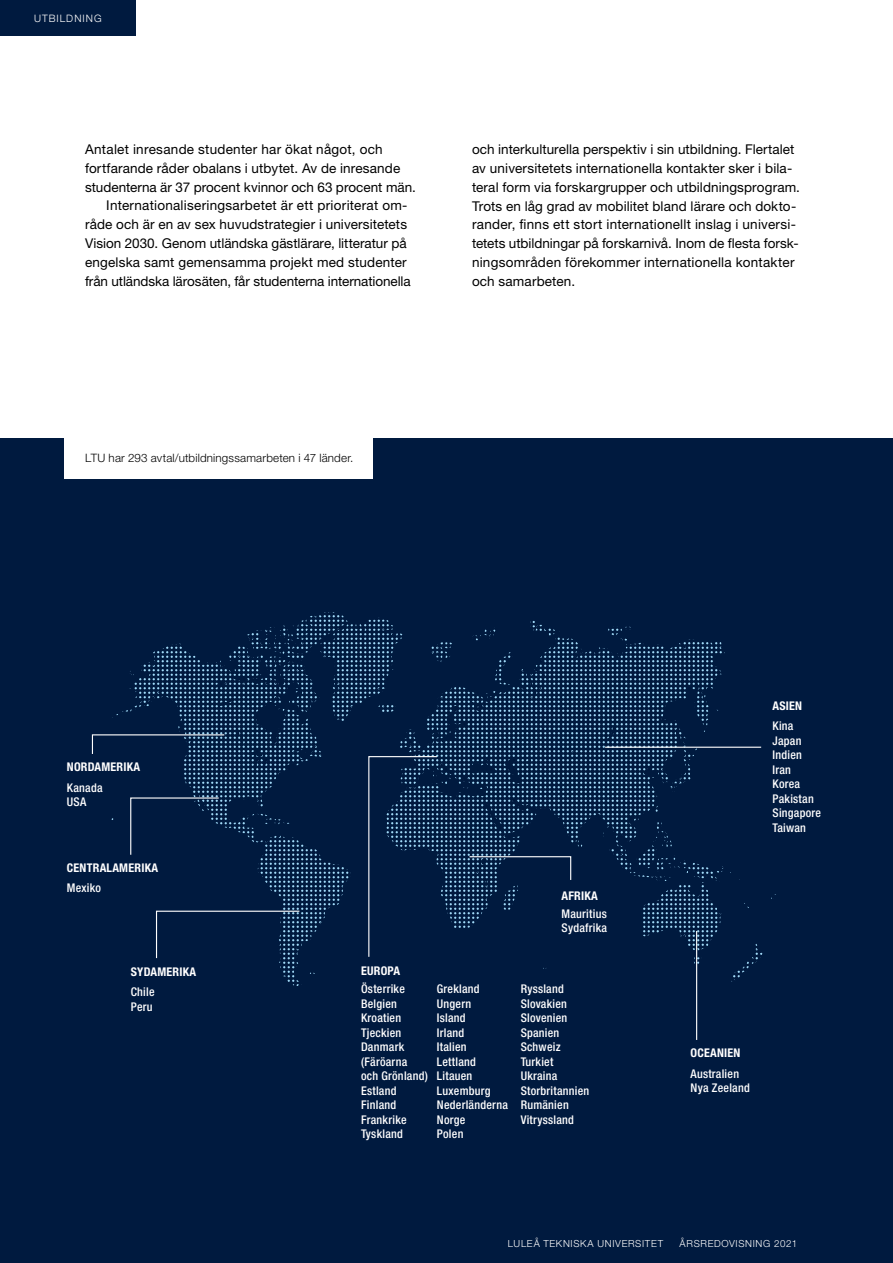
<style>
.page{position:relative;width:893px;height:1263px;background:#fff}
.page>*{position:absolute;margin:0;border:0;box-sizing:border-box;transform-origin:0 0}
.t1{font:13.5px/18.8px "Helvetica Neue LT Std";letter-spacing:.01em;color:#000}
.t2{font:500 condensed 12px/14.5px "Helvetica Neue LT Std";letter-spacing:.02em;color:#fff}
.t3{font:700 condensed 12px "Helvetica Neue LT Std";letter-spacing:.02em;color:#fff}
.t4{font:300 11.55px "Helvetica Neue LT Std";letter-spacing:.015em;color:#000}
.t5{font:300 10.2px "Helvetica Neue";letter-spacing:.1em;color:#fff}
.t6{font:300 9.75px "Helvetica Neue LT Std";letter-spacing:.07em;color:#fff}
</style>
<div class="page">
<div style="left:0;top:0;width:136px;height:36px;background:#001a3f"></div>
<div style="left:0;top:439px;width:893px;height:824px;background:#001a3f"></div>
<svg style="left:582px;top:639px;width:143px;height:207px"></svg>
<svg style="left:606px;top:626px;width:25px;height:16px"></svg>
<svg style="left:664px;top:719px;width:34px;height:73px"></svg>
<svg style="left:603px;top:805px;width:160px;height:176px"></svg>
<hr style="left:605px;top:747px;width:156px;height:1px;background:#fff">
<hr style="left:696px;top:931px;width:1px;height:109px;background:#fff">
<svg style="left:91px;top:612px;width:491px;height:347px"></svg>
<div style="left:65px;top:433px;width:308px;height:45px;background:#fff"></div>
<p class="t5" style="left:34px;top:10px;width:69px">UTBILDNING</p>
<p class="t1" style="left:85px;top:140px;width:299px">Antalet inresande studenter har ökat något, och</p>
<p class="t1" style="left:85px;top:159px;width:317px">fortfarande råder obalans i utbytet. Av de inresande</p>
<p class="t1" style="left:85px;top:177px;width:332px">studenterna är 37 procent kvinnor och 63 procent män.</p>
<p class="t1" style="left:106px;top:196px;width:303px">Internationaliseringsarbetet är ett prioriterat om-</p>
<p class="t1" style="left:85px;top:215px;width:324px">råde och är en av sex huvudstrategier i universitetets</p>
<p class="t1" style="left:85px;top:234px;width:323px">Vision 2030. Genom utländska gästlärare, litteratur på</p>
<p class="t1" style="left:85px;top:252px;width:323px">engelska samt gemensamma projekt med studenter</p>
<p class="t1" style="left:85px;top:271px;width:327px">från utländska lärosäten, får studenterna internationella</p>
<p class="t1" style="left:472px;top:140px;width:330px">och interkulturella perspektiv i sin utbildning. Flertalet av universitetets internationella kontakter sker i bila&shy;teral form via forskargrupper och utbildningsprogram.<br>Trots en låg grad av mobilitet bland lärare och dokto&shy;rander, finns ett stort internationellt inslag i universi&shy;tetets utbildningar på forskarnivå. Inom de flesta forsk&shy;ningsområden förekommer internationella kontakter och samarbeten.</p>
<p class="t4" style="left:85px;top:450px;width:270px">LTU har 293 avtal/utbildningssamarbeten i 47 länder.</p>
<p class="t3" style="left:67px;top:760px;width:75px">NORDAMERIKA</p>
<p class="t2" style="left:67px;top:780px;width:37px">Kanada<br>USA</p>
<p class="t3" style="left:67px;top:860px;width:93px">CENTRALAMERIKA</p>
<p class="t2" style="left:67px;top:880px;width:36px">Mexiko</p>
<p class="t3" style="left:131px;top:964px;width:67px">SYDAMERIKA</p>
<p class="t2" style="left:131px;top:984px;width:25px">Chile<br>Peru</p>
<p class="t3" style="left:562px;top:888px;width:38px">AFRIKA</p>
<p class="t2" style="left:562px;top:906px;width:47px">Mauritius<br>Sydafrika</p>
<p class="t3" style="left:361px;top:963px;width:41px">EUROPA</p>
<p class="t2" style="left:361px;top:981px;width:68px">Österrike<br>Belgien<br>Kroatien<br>Tjeckien<br>Danmark (Färöarna<br>och Grönland)<br>Estland<br>Finland<br>Frankrike<br>Tyskland</p>
<p class="t2" style="left:437px;top:981px;width:72px">Grekland<br>Ungern<br>Island<br>Irland<br>Italien<br>Lettland<br>Litauen<br>Luxemburg<br>Nederländerna<br>Norge<br>Polen</p>
<p class="t2" style="left:521px;top:981px;width:70px">Ryssland<br>Slovakien<br>Slovenien<br>Spanien<br>Schweiz<br>Turkiet<br>Ukraina<br>Storbritannien<br>Rumänien<br>Vitryssland</p>
<p class="t3" style="left:772px;top:698px;width:31px">ASIEN</p>
<p class="t2" style="left:772px;top:718px;width:50px">Kina<br>Japan<br>Indien<br>Iran<br>Korea<br>Pakistan<br>Singapore<br>Taiwan</p>
<p class="t3" style="left:691px;top:1046px;width:51px">OCEANIEN</p>
<p class="t2" style="left:691px;top:1066px;width:61px">Australien<br>Nya Zeeland</p>
<p class="t6" style="left:508px;top:1238px;width:157px">LULEÅ TEKNISKA UNIVERSITET</p>
<p class="t6" style="left:680px;top:1238px;width:119px">ÅRSREDOVISNING 2021</p>
</div>
